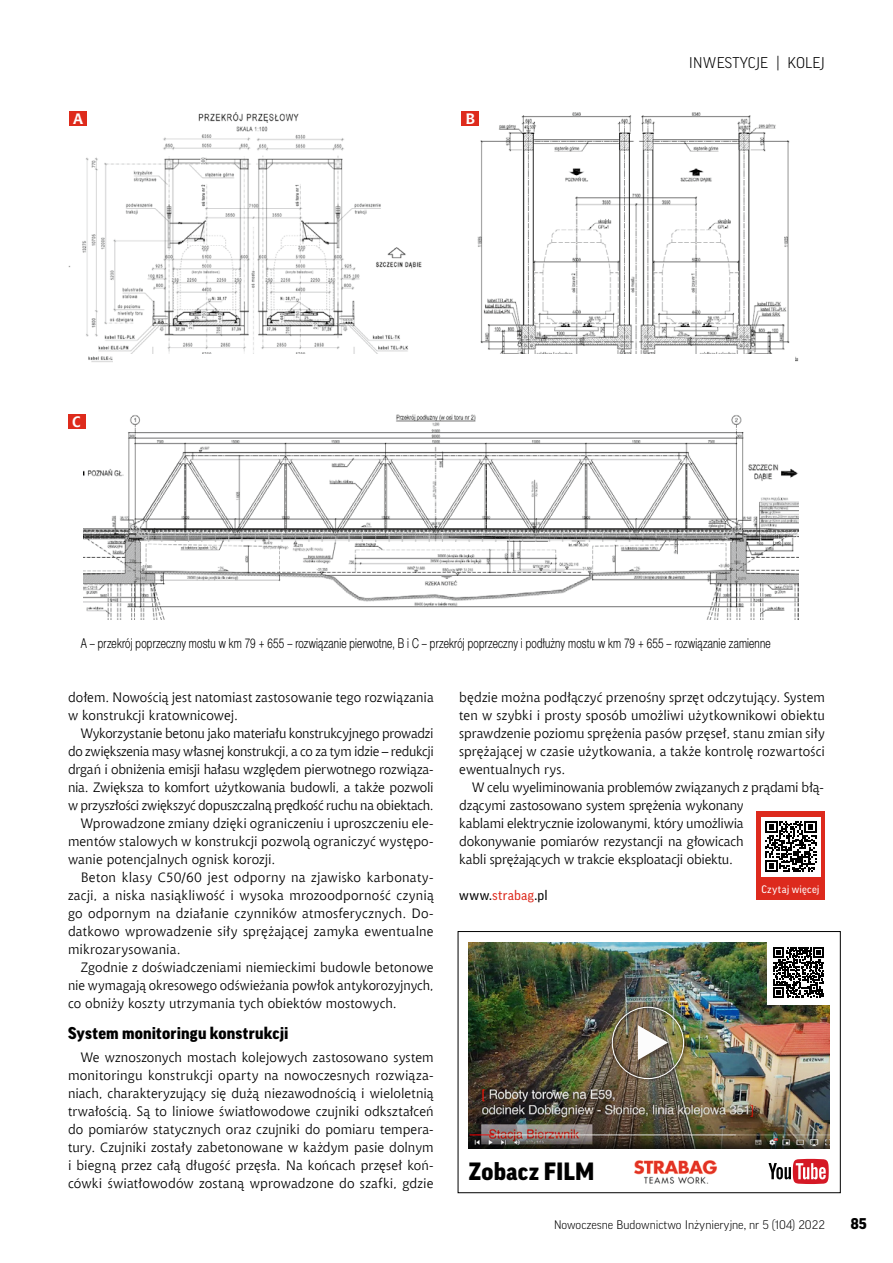
<style>
.page{position:relative;width:893px;height:1263px;background:#fff}
.page>*{position:absolute;margin:0;border:0;box-sizing:border-box;transform-origin:0 0}
.t1{font:900 24.15px "Good Pro";letter-spacing:.005em;color:#000}
.srodtytuly{font:900 16.5px "Good Pro";letter-spacing:.01em;color:#000}
.t2{font:300 15px "Good Pro";letter-spacing:.01em;color:#000}
.t3{font:700 15px "Chianti EU";color:#fff}
.t4{font:900 15px "Good Pro";color:#000}
.text_podstawowy{font:13.5px/18px "Chianti EU";color:#000;text-align:justify}
.t5{font:13.5px "Switzer Cnd EFN Light";letter-spacing:.015em;color:#000;scale:.9 1}
.opis_artykulu{font:13.5px "Good Pro";letter-spacing:.015em;color:#000}
.t6{font:300 12px "Good Pro";color:#000}
.t7{font:10.5px "Good Pro";letter-spacing:.02em;color:#fff}
.s1{color:#dd2a1d}
</style>
<div class="page">
<div style="left:756px;top:811px;width:69px;height:89px;background:#dd2a1d"></div>
<div style="left:761px;top:817px;width:60px;height:59px;background:#fff"></div>
<svg style="left:765px;top:821px;width:51px;height:51px"></svg>
<div style="left:458px;top:931px;width:382px;height:262px;border:1px solid #000"></div>
<img style="left:634px;top:1160px;width:83px;height:24px">
<img style="left:468px;top:942px;width:362px;height:206px">
<div style="left:767px;top:941px;width:64px;height:63px;background:#fff"></div>
<svg style="left:773px;top:947px;width:51px;height:51px"></svg>
<svg style="left:768px;top:1159px;width:61px;height:25px"></svg>
<img style="left:607px;top:1002px;width:82px;height:82px">
<img style="left:612px;top:1007px;width:72px;height:72px">
<img style="left:68px;top:113px;width:354px;height:249px">
<img style="left:477px;top:112px;width:322px;height:250px">
<div style="left:114px;top:355px;width:681px;height:227px;background:#fff"></div>
<img style="left:83px;top:415px;width:715px;height:204px">
<div style="left:70px;top:111px;width:17px;height:15px;background:#de2b1c"></div>
<div style="left:462px;top:111px;width:17px;height:15px;background:#de2b1c"></div>
<div style="left:68px;top:414px;width:17px;height:15px;background:#de2b1c"></div>
<p class="t3" style="left:73px;top:110px;width:12px">A</p>
<p class="t3" style="left:465px;top:110px;width:11px">B</p>
<p class="t3" style="left:72px;top:413px;width:10px">C</p>
<p class="t2" style="left:689px;top:54px;width:137px">INWESTYCJE | KOLEJ</p>
<p class="t5" style="left:81px;top:635px;width:768px">A – przekrój poprzeczny mostu w km 79 + 655 – rozwiązanie pierwotne, B i C – przekrój poprzeczny i podłużny mostu w km 79 + 655 – rozwiązanie zamienne</p>
<p class="text_podstawowy" style="left:68px;top:688px;width:367px">dołem. Nowością jest natomiast zastosowanie tego rozwiązania w konstrukcji kratownicowej.</p>
<p class="text_podstawowy" style="left:68px;top:724px;width:367px;text-indent:13px">Wykorzystanie betonu jako materiału konstrukcyjnego prowadzi do zwiększenia masy własnej konstrukcji, a co za tym idzie – redukcji drgań i obniżenia emisji hałasu względem pierwotnego rozwiąza&shy;nia. Zwiększa to komfort użytkowania budowli, a także pozwoli w przyszłości zwiększyć dopuszczalną prędkość ruchu na obiektach.</p>
<p class="text_podstawowy" style="left:68px;top:814px;width:367px;text-indent:13px">Wprowadzone zmiany dzięki ograniczeniu i uproszczeniu ele&shy;mentów stalowych w konstrukcji pozwolą ograniczyć występo&shy;wanie potencjalnych ognisk korozji.</p>
<p class="text_podstawowy" style="left:68px;top:868px;width:367px;text-indent:13px">Beton klasy C50/60 jest odporny na zjawisko karbonaty&shy;zacji, a niska nasiąkliwość i wysoka mrozoodporność czynią go odpornym na działanie czynników atmosferycznych. Do&shy;datkowo wprowadzenie siły sprężającej zamyka ewentualne mikrozarysowania.</p>
<p class="text_podstawowy" style="left:68px;top:958px;width:367px;text-indent:13px">Zgodnie z doświadczeniami niemieckimi budowle betonowe nie wymagają okresowego odświeżania powłok antykorozyjnych, co obniży koszty utrzymania tych obiektów mostowych.</p>
<p class="srodtytuly" style="left:68px;top:1024px;width:222px">System monitoringu konstrukcji</p>
<p class="text_podstawowy" style="left:68px;top:1048px;width:367px;text-indent:13px">We wznoszonych mostach kolejowych zastosowano system monitoringu konstrukcji oparty na nowoczesnych rozwiąza&shy;niach, charakteryzujący się dużą niezawodnością i wieloletnią trwałością. Są to liniowe światłowodowe czujniki odkształceń do pomiarów statycznych oraz czujniki do pomiaru tempera&shy;tury. Czujniki zostały zabetonowane w każdym pasie dolnym i biegną przez całą długość przęsła. Na końcach przęseł koń&shy;cówki światłowodów zostaną wprowadzone do szafki, gdzie</p>
<p class="text_podstawowy" style="left:459px;top:688px;width:367px">będzie można podłączyć przenośny sprzęt odczytujący. System ten w szybki i prosty sposób umożliwi użytkownikowi obiektu sprawdzenie poziomu sprężenia pasów przęseł, stanu zmian siły sprężającej w czasie użytkowania, a także kontrolę rozwartości ewentualnych rys.</p>
<p class="text_podstawowy" style="left:459px;top:778px;width:366px;text-align:left;text-indent:13px">W celu wyeliminowania problemów związanych z prądami błą&shy;dzącymi zastosowano system sprężenia wykonany<br>kablami elektrycznie izolowanymi, który umożliwia<br>dokonywanie pomiarów rezystancji na głowicach<br>kabli sprężających w trakcie eksploatacji obiektu.</p>
<p class="opis_artykulu" style="left:459px;top:887px;width:90px">www.<span class="s1">strabag</span>.pl</p>
<p class="t7" style="left:761px;top:883px;width:60px">Czytaj więcej</p>
<h1 class="t1" style="left:468px;top:1158px;width:128px">Zobacz FILM</h1>
<p class="t6" style="left:554px;top:1218px;width:272px">Nowoczesne Budownictwo Inżynieryjne, nr 5 (104) 2022</p>
<p class="t4" style="left:851px;top:1215px;width:17px">85</p>
</div>
